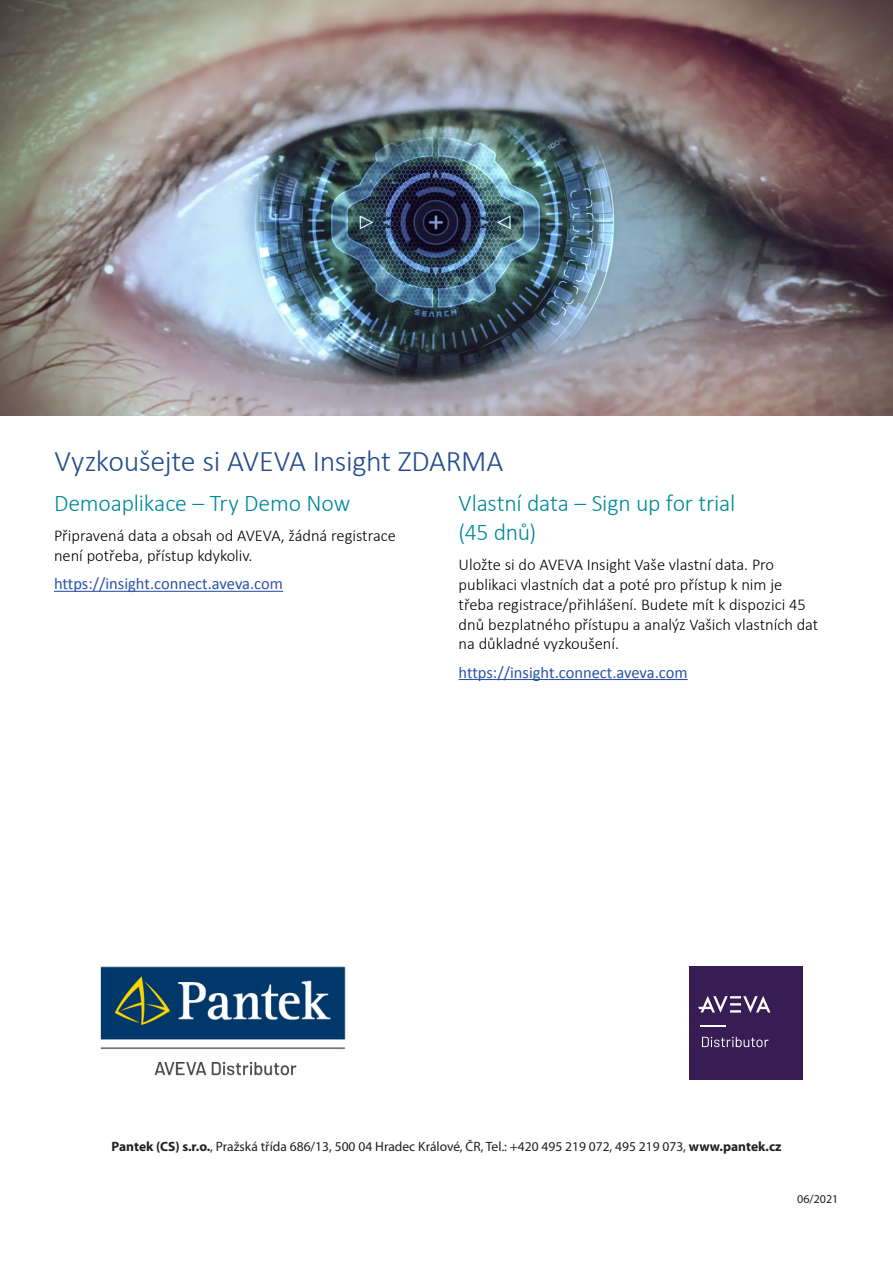
<style>
.page{position:relative;width:893px;height:1263px;background:#fff}
.page>*{position:absolute;margin:0;border:0;box-sizing:border-box;transform-origin:0 0}
._2021_nadpis_cerny{font:300 30px "Calibri";letter-spacing:-.015em;color:#224c8b}
._2021_zelenomodry_nadpis{font:300 24px/28.8px "Calibri";letter-spacing:-.01em;color:#008999}
._2021_TEXT_Základní_text_sloupce{font:300 16.5px/19.8px "Calibri";color:#000}
._2021_TEXT_Základní_text_sloupce-2{font:16.5px "Calibri";color:#2c53a4}
.t1{font:13.5px "Myriad Pro";color:#231f20}
.t2{font:12px "Myriad Pro";color:#231f20}
.s1{font-weight:700}
</style>
<div class="page">
<img style="left:0;top:0;width:893px;height:416px">
<hr style="left:54px;top:591px;width:229px;height:1px;background:#2c53a4">
<hr style="left:459px;top:679px;width:229px;height:1px;background:#2c53a4">
<img style="left:100px;top:966px;width:246px;height:110px">
<div style="left:689px;top:966px;width:114px;height:114px;background:#381d55"></div>
<svg style="left:698px;top:996px;width:72px;height:16px"></svg>
<svg style="left:702px;top:1037px;width:67px;height:10px"></svg>
<svg style="left:701px;top:1025px;width:25px;height:1px"></svg>
<p class="_2021_nadpis_cerny" style="left:55px;top:442px;width:450px">Vyzkoušejte si AVEVA Insight ZDARMA</p>
<p class="_2021_zelenomodry_nadpis" style="left:54px;top:488px;width:298px">Demoaplikace – Try Demo Now</p>
<p class="_2021_TEXT_Základní_text_sloupce" style="left:54px;top:526px;width:343px">Připravená data a obsah od AVEVA, žádná registrace není potřeba, přístup kdykoliv.</p>
<p class="_2021_TEXT_Základní_text_sloupce-2" style="left:54px;top:574px;width:231px">https://insight.connect.aveva.com</p>
<p class="_2021_zelenomodry_nadpis" style="left:459px;top:488px;width:278px">Vlastní data – Sign up for trial (45 dnů)</p>
<p class="_2021_TEXT_Základní_text_sloupce" style="left:459px;top:555px;width:361px">Uložte si do AVEVA Insight Vaše vlastní data. Pro publikaci vlastních dat a poté pro přístup k nim je třeba registrace/přihlášení. Budete mít k dispozici 45 dnů bezplatného přístupu a analýz Vašich vlastních dat na důkladné vyzkoušení.</p>
<p class="_2021_TEXT_Základní_text_sloupce-2" style="left:459px;top:662px;width:231px">https://insight.connect.aveva.com</p>
<p class="t1" style="left:112px;top:1138px;width:671px"><span class="s1">Pantek (CS) s.r.o.</span>, Pražská třída 686/13, 500 04 Hradec Králové, ČR, Tel.: +420 495 219 072, 495 219 073, <span class="s1">www.pantek.cz</span></p>
<p class="t2" style="left:797px;top:1191px;width:43px">06/2021</p>
</div>
